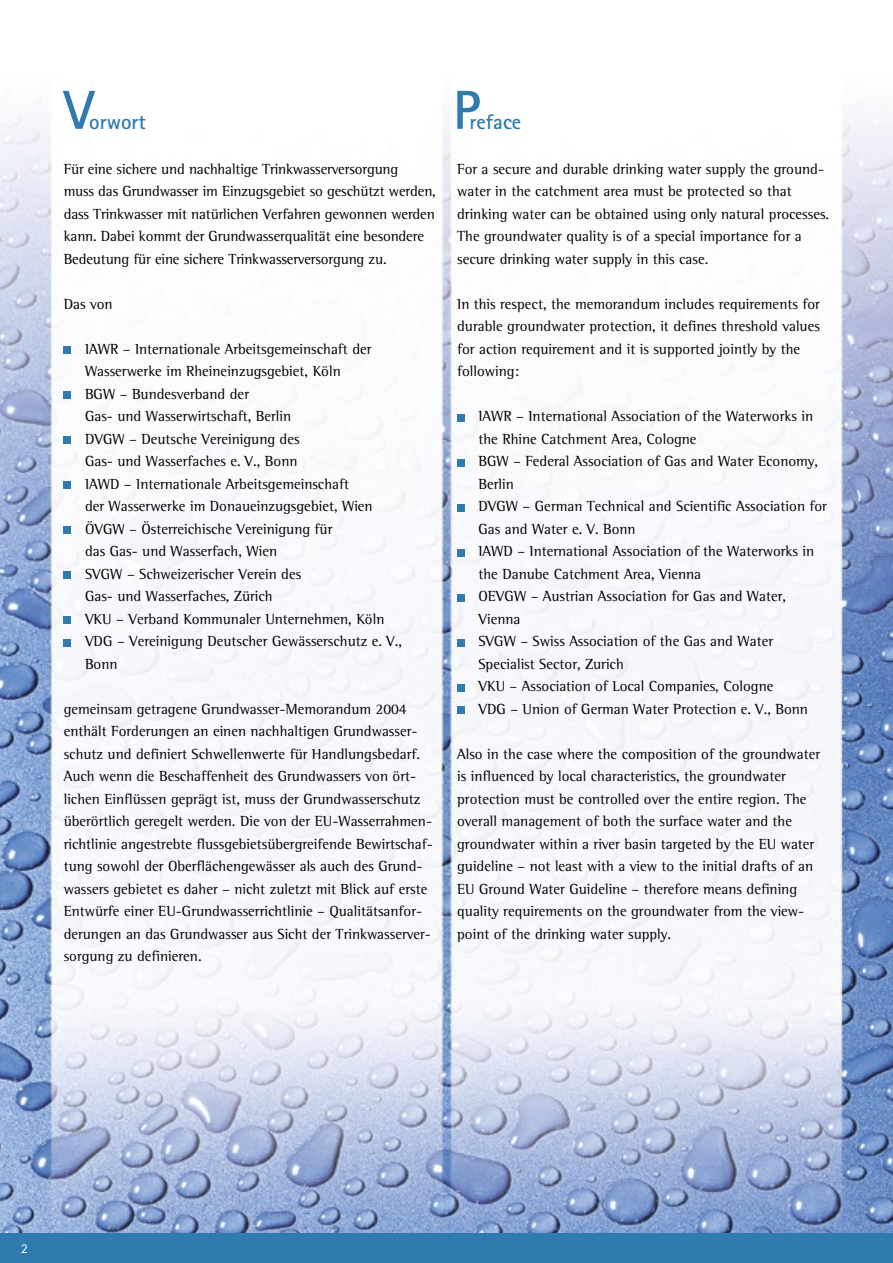
<style>
.page{position:relative;width:893px;height:1263px;background:#fff}
.page>*{position:absolute;margin:0;border:0;box-sizing:border-box;transform-origin:0 0}
.t1{font:700 55.05px "Rotis Sans Serif";color:#2f7baf}
.t2{font:700 21px "Rotis Sans Serif";color:#2f7baf}
.t3{font:15px/22.5px "Rotis Semi Serif";color:#000}
.t4{font:13.5px "Rotis Sans Serif";color:#fff}
</style>
<div class="page">
<img style="left:0;top:115px;width:893px;height:1118px">
<div style="left:64px;top:347px;width:7px;height:7px;background:#2f7baf"></div>
<div style="left:64px;top:392px;width:7px;height:7px;background:#2f7baf"></div>
<div style="left:64px;top:437px;width:7px;height:7px;background:#2f7baf"></div>
<div style="left:64px;top:482px;width:7px;height:7px;background:#2f7baf"></div>
<div style="left:64px;top:527px;width:7px;height:7px;background:#2f7baf"></div>
<div style="left:64px;top:572px;width:7px;height:7px;background:#2f7baf"></div>
<div style="left:64px;top:617px;width:7px;height:7px;background:#2f7baf"></div>
<div style="left:64px;top:639px;width:7px;height:7px;background:#2f7baf"></div>
<div style="left:457px;top:414px;width:7px;height:7px;background:#2f7baf"></div>
<div style="left:457px;top:459px;width:7px;height:7px;background:#2f7baf"></div>
<div style="left:457px;top:504px;width:7px;height:7px;background:#2f7baf"></div>
<div style="left:457px;top:549px;width:7px;height:7px;background:#2f7baf"></div>
<div style="left:457px;top:594px;width:7px;height:7px;background:#2f7baf"></div>
<div style="left:457px;top:639px;width:7px;height:7px;background:#2f7baf"></div>
<div style="left:457px;top:684px;width:7px;height:7px;background:#2f7baf"></div>
<div style="left:457px;top:707px;width:7px;height:7px;background:#2f7baf"></div>
<div style="left:0;top:1233px;width:893px;height:30px;background:#2f7baf"></div>
<h1 class="t1" style="left:64px;top:75px;width:34px">V</h1>
<h1 class="t1" style="left:453px;top:75px;width:29px">P</h1>
<h2 class="t2" style="left:89px;top:108px;width:58px">orwort</h2>
<h2 class="t2" style="left:470px;top:108px;width:53px">reface</h2>
<p class="t3" style="left:457px;top:157px;width:374px">For a secure and durable drinking water supply the ground&shy;water in the catchment area must be protected so that drinking water can be obtained using only natural processes.<br>The groundwater quality is of a special importance for a secure drinking water supply in this case.</p>
<p class="t3" style="left:457px;top:292px;width:364px">In this respect, the memorandum includes requirements for durable groundwater protection, it defines threshold values for action requirement and it is supported jointly by the following:</p>
<p class="t3" style="left:478px;top:405px;width:350px">IAWR – International Association of the Waterworks in the Rhine Catchment Area, Cologne<br>BGW – Federal Association of Gas and Water Economy, Berlin<br>DVGW – German Technical and Scientific Association for Gas and Water e. V. Bonn<br>IAWD – International Association of the Waterworks in the Danube Catchment Area, Vienna<br>OEVGW – Austrian Association for Gas and Water, Vienna<br>SVGW – Swiss Association of the Gas and Water Specialist Sector, Zurich<br>VKU – Association of Local Companies, Cologne<br>VDG – Union of German Water Protection e. V., Bonn</p>
<p class="t3" style="left:457px;top:742px;width:365px">Also in the case where the composition of the groundwater is influenced by local characteristics, the groundwater protection must be controlled over the entire region. The overall management of both the surface water and the groundwater within a river basin targeted by the EU water guideline – not least with a view to the initial drafts of an EU Ground Water Guideline – therefore means defining quality requirements on the groundwater from the view&shy;point of the drinking water supply.</p>
<p class="t3" style="left:64px;top:157px;width:374px">Für eine sichere und nachhaltige Trinkwasserversorgung<br>muss das Grundwasser im Einzugsgebiet so geschützt werden, dass Trinkwasser mit natürlichen Verfahren gewonnen werden kann. Dabei kommt der Grundwasserqualität eine besondere Bedeutung für eine sichere Trinkwasserversorgung zu.</p>
<p class="t3" style="left:64px;top:292px;width:50px">Das von</p>
<p class="t3" style="left:85px;top:337px;width:318px">IAWR – Internationale Arbeitsgemeinschaft der Wasserwerke im Rheineinzugsgebiet, Köln<br>BGW – Bundesverband der<br>Gas- und Wasserwirtschaft, Berlin<br>DVGW – Deutsche Vereinigung des<br>Gas- und Wasserfaches e. V., Bonn<br>IAWD – Internationale Arbeitsgemeinschaft<br>der Wasserwerke im Donaueinzugsgebiet, Wien ÖVGW – Österreichische Vereinigung für<br>das Gas- und Wasserfach, Wien<br>SVGW – Schweizerischer Verein des<br>Gas- und Wasserfaches, Zürich<br>VKU – Verband Kommunaler Unternehmen, Köln VDG – Vereinigung Deutscher Gewässerschutz e. V., Bonn</p>
<p class="t3" style="left:64px;top:697px;width:371px">gemeinsam getragene Grundwasser-Memorandum 2004 enthält Forderungen an einen nachhaltigen Grundwasser&shy;schutz und definiert Schwellenwerte für Handlungsbedarf.<br>Auch wenn die Beschaffenheit des Grundwassers von ört&shy;lichen Einflüssen geprägt ist, muss der Grundwasserschutz überörtlich geregelt werden. Die von der EU-Wasserrahmen&shy;richtlinie angestrebte flussgebietsübergreifende Bewirtschaf&shy;tung sowohl der Oberflächengewässer als auch des Grund&shy;wassers gebietet es daher – nicht zuletzt mit Blick auf erste Entwürfe einer EU-Grundwasserrichtlinie – Qualitätsanfor&shy;derungen an das Grundwasser aus Sicht der Trinkwasserver&shy;sorgung zu definieren.</p>
<p class="t4" style="left:21px;top:1240px;width:8px">2</p>
</div>
